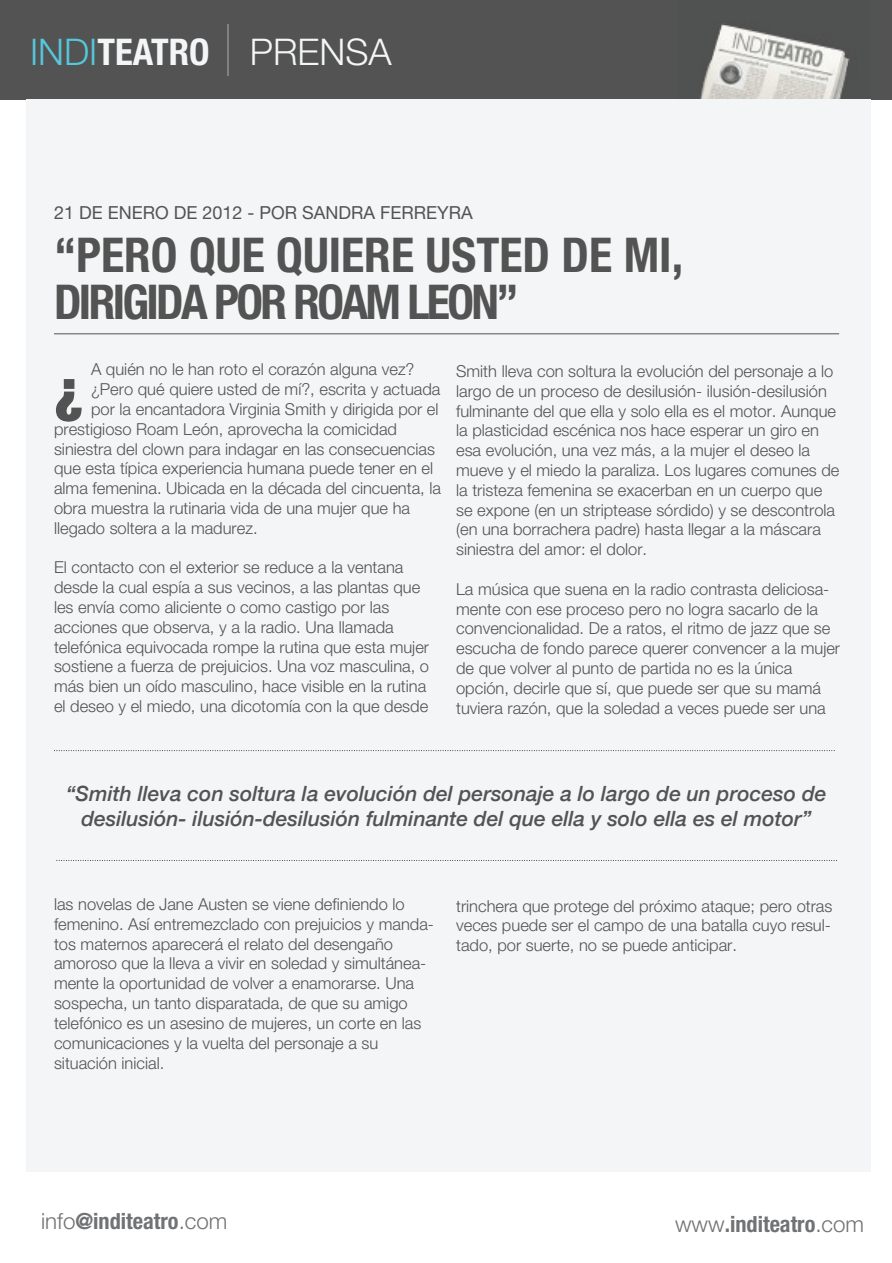
<style>
.page{position:relative;width:892px;height:1263px;background:#fff}
.page>*{position:absolute;margin:0;border:0;box-sizing:border-box;transform-origin:0 0}
.t1{font:900 expanded 58.5px "Helvetica Neue";color:#525352}
.t2{font:700 condensed 48px/46.5px "Helvetica Neue";color:#525352}
.t3{font:700 condensed 36.75px "Helvetica Neue LT Std";color:#f4f5f6}
.t4{font:700 condensed 22.35px "Helvetica Neue LT Std";color:#717274}
.t5{font:italic 500 21px/25.2px "Helvetica Neue";color:#525352;text-align:center}
.t6{font:18px "Helvetica Neue";color:#525352}
.t7{font:300 16.5px/19.8px "Helvetica Neue";color:#525352}
.s1{font-weight:300;font-stretch:normal;color:#56c7dc}
.s2{font-weight:300;font-stretch:normal}
</style>
<div class="page">
<div style="left:0;top:0;width:892px;height:99px;background:#525352"></div>
<hr style="left:228px;top:24px;width:1px;height:51px;background:#808180">
<img style="left:700px;top:24px;width:150px;height:75px">
<div style="left:26px;top:99px;width:844px;height:1073px;background:#f4f5f6"></div>
<hr style="left:54px;top:333px;width:785px;height:1px;background:#525352">
<svg style="left:54px;top:750px;width:781px;height:1px"></svg>
<svg style="left:57px;top:860px;width:780px;height:1px"></svg>
<h3 class="t3" style="left:30px;top:29px;width:363px"><span class="s1">INDI</span>TEATRO <span class="s2">PRENSA</span></h3>
<p class="t6" style="left:54px;top:202px;width:420px">21 DE ENERO DE 2012 - POR SANDRA FERREYRA</p>
<h2 class="t2" style="left:54px;top:231px;width:631px">“PERO QUE QUIERE USTED DE MI,<br>DIRIGIDA POR ROAM LEON”</h2>
<p class="t7" style="left:91px;top:359px;width:325px">A quién no le han roto el corazón alguna vez?</p>
<p class="t7" style="left:91px;top:379px;width:351px">¿Pero qué quiere usted de mí?, escrita y actuada</p>
<p class="t7" style="left:91px;top:399px;width:349px">por la encantadora Virginia Smith y dirigida por el</p>
<p class="t7" style="left:54px;top:419px;width:344px">prestigioso Roam León, aprovecha la comicidad</p>
<p class="t7" style="left:54px;top:438px;width:382px">siniestra del clown para indagar en las consecuencias</p>
<p class="t7" style="left:54px;top:458px;width:381px">que esta típica experiencia humana puede tener en el</p>
<p class="t7" style="left:54px;top:478px;width:388px">alma femenina. Ubicada en la década del cincuenta, la</p>
<p class="t7" style="left:54px;top:498px;width:358px">obra muestra la rutinaria vida de una mujer que ha</p>
<p class="t7" style="left:54px;top:518px;width:205px">llegado soltera a la madurez.</p>
<p class="t7" style="left:54px;top:557px;width:377px">El contacto con el exterior se reduce a la ventana desde la cual espía a sus vecinos, a las plantas que les envía como aliciente o como castigo por las acciones que observa, y a la radio. Una llamada telefónica equivocada rompe la rutina que esta mujer sostiene a fuerza de prejuicios. Una voz masculina, o más bien un oído masculino, hace visible en la rutina el deseo y el miedo, una dicotomía con la que desde</p>
<h1 class="t1" style="left:54px;top:353px;width:31px">¿</h1>
<p class="t7" style="left:456px;top:361px;width:385px">Smith lleva con soltura la evolución del personaje a lo largo de un proceso de desilusión- ilusión-desilusión fulminante del que ella y solo ella es el motor. Aunque la plasticidad escénica nos hace esperar un giro en esa evolución, una vez más, a la mujer el deseo la mueve y el miedo la paraliza. Los lugares comunes de la tristeza femenina se exacerban en un cuerpo que se expone (en un striptease sórdido) y se descontrola (en una borrachera padre) hasta llegar a la máscara siniestra del amor: el dolor.</p>
<p class="t7" style="left:456px;top:579px;width:385px">La música que suena en la radio contrasta deliciosa&shy;mente con ese proceso pero no logra sacarlo de la convencionalidad. De a ratos, el ritmo de jazz que se escucha de fondo parece querer convencer a la mujer de que volver al punto de partida no es la única opción, decirle que sí, que puede ser que su mamá tuviera razón, que la soledad a veces puede ser una</p>
<p class="t5" style="left:66px;top:781px;width:762px">“Smith lleva con soltura la evolución del personaje a lo largo de un proceso de desilusión- ilusión-desilusión fulminante del que ella y solo ella es el motor”</p>
<p class="t7" style="left:54px;top:894px;width:381px">las novelas de Jane Austen se viene definiendo lo femenino. Así entremezclado con prejuicios y manda&shy;tos maternos aparecerá el relato del desengaño amoroso que la lleva a vivir en soledad y simultánea&shy;mente la oportunidad de volver a enamorarse. Una sospecha, un tanto disparatada, de que su amigo telefónico es un asesino de mujeres, un corte en las comunicaciones y la vuelta del personaje a su situación inicial.</p>
<p class="t7" style="left:456px;top:895px;width:378px;text-align:justify">trinchera que protege del próximo ataque; pero otras veces puede ser el campo de una batalla cuyo resul&shy;tado, por suerte, no se puede anticipar.</p>
<h3 class="t4" style="left:41px;top:1207px;width:188px"><span class="s2">info</span>@inditeatro<span class="s2">.com</span></h3>
<h3 class="t4" style="left:675px;top:1210px;width:191px"><span class="s2">www</span>.inditeatro<span class="s2">.com</span></h3>
</div>
